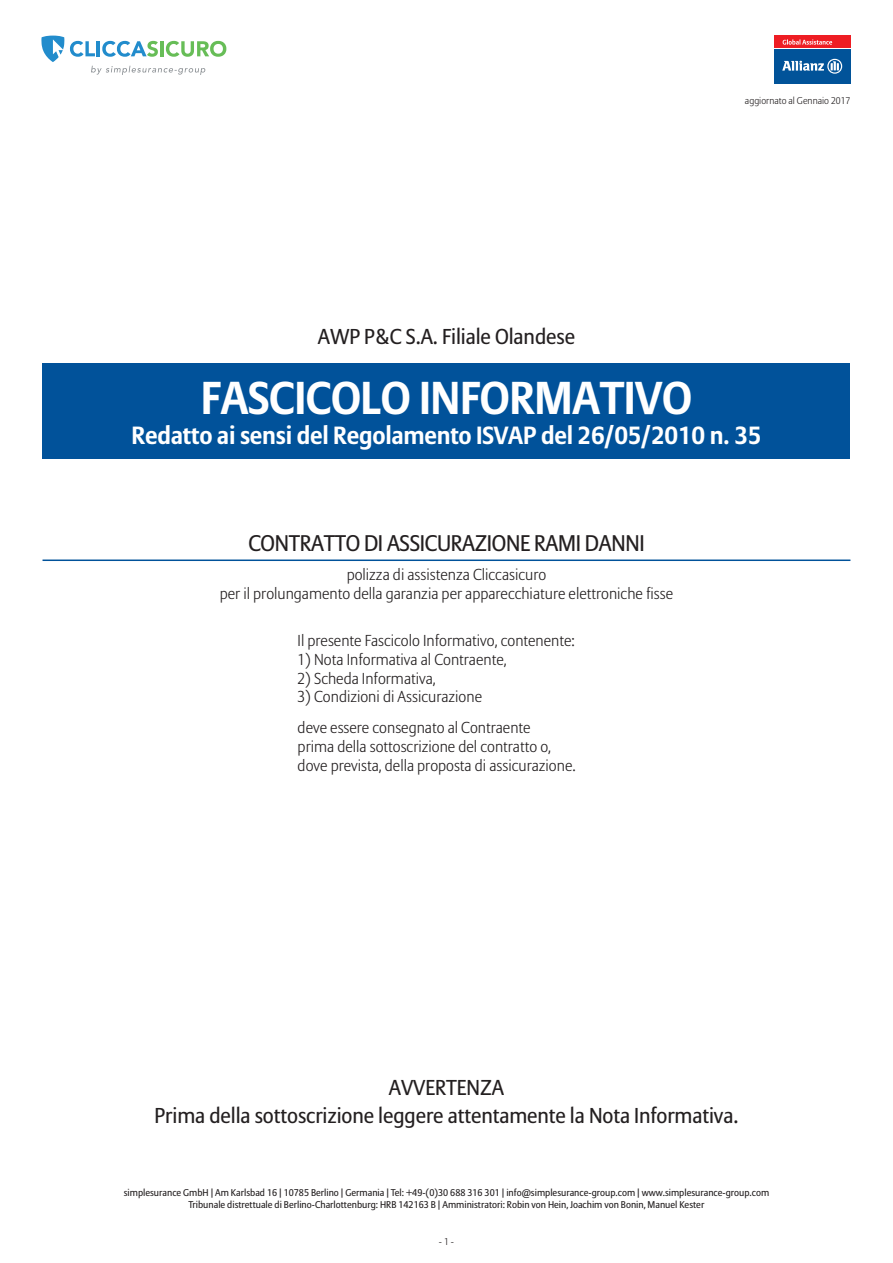
<style>
.page{position:relative;width:893px;height:1263px;background:#fff}
.page>*{position:absolute;margin:0;border:0;box-sizing:border-box;transform-origin:0 0}
.t1{font:700 45.75px "Allianz Sans";letter-spacing:-.01em;color:#fff}
.t2{font:700 24.75px "Allianz Sans";letter-spacing:-.01em;color:#fff}
.t3{font:22.5px "Allianz Sans";letter-spacing:-.015em;color:#231f20}
.t4{font:21.45px/28.5px "Allianz Sans";letter-spacing:-.005em;color:#231f20;text-align:center}
.t5{font:300 15.75px/18.9px "Allianz Sans";color:#231f20}
.t6{font:9.75px/11.7px "Allianz Sans";color:#231f20;text-align:center}
.t7{font:300 9.75px "Allianz Sans";color:#231f20}
</style>
<div class="page">
<svg style="left:41px;top:36px;width:185px;height:39px"></svg>
<div style="left:774px;top:36px;width:76px;height:12px;background:#ee1d23"></div>
<div style="left:774px;top:50px;width:76px;height:34px;background:#015399"></div>
<svg style="left:782px;top:59px;width:60px;height:15px"></svg>
<svg style="left:783px;top:39px;width:49px;height:6px"></svg>
<div style="left:43px;top:364px;width:807px;height:95px;background:#01529a"></div>
<hr style="left:43px;top:559px;width:807px;height:2px;background:#01529a">
<h3 class="t4" style="left:318px;top:322px;width:259px">AWP P&amp;C S.A. Filiale Olandese</h3>
<p class="t7" style="left:745px;top:95px;width:107px">aggiornato al Gennaio 2017</p>
<h1 class="t1" style="left:201px;top:370px;width:493px">FASCICOLO INFORMATIVO</h1>
<h2 class="t2" style="left:131px;top:420px;width:632px">Redatto ai sensi del Regolamento ISVAP del 26/05/2010 n. 35</h2>
<h3 class="t3" style="left:248px;top:529px;width:398px">CONTRATTO DI ASSICURAZIONE RAMI DANNI</h3>
<p class="t5" style="left:220px;top:565px;width:455px;text-align:center">polizza di assistenza Cliccasicuro<br>per il prolungamento della garanzia per apparecchiature elettroniche fisse</p>
<p class="t5" style="left:298px;top:631px;width:279px">Il presente Fascicolo Informativo, contenente:</p>
<p class="t5" style="left:298px;top:649px;width:211px">1) Nota Informativa al Contraente,</p>
<p class="t5" style="left:298px;top:668px;width:140px">2) Scheda Informativa,</p>
<p class="t5" style="left:298px;top:681px;width:235px;line-height:30.6px">3) Condizioni di Assicurazione<br>deve essere consegnato al Contraente</p>
<p class="t5" style="left:298px;top:737px;width:279px">prima della sottoscrizione del contratto o, dove prevista, della proposta di assicurazione.</p>
<h3 class="t4" style="left:155px;top:1072px;width:585px">AVVERTENZA<br>Prima della sottoscrizione leggere attentamente la Nota Informativa.</h3>
<p class="t6" style="left:124px;top:1187px;width:647px">simplesurance GmbH | Am Karlsbad 16 | 10785 Berlino | Germania | Tel: +49-(0)30 688 316 301 | info@simplesurance-group.com | www.simplesurance-group.com<br>Tribunale distrettuale di Berlino-Charlottenburg: HRB 142163 B | Amministratori: Robin von Hein, Joachim von Bonin, Manuel Kester</p>
<p class="t7" style="left:439px;top:1236px;width:17px">- 1 -</p>
</div>
